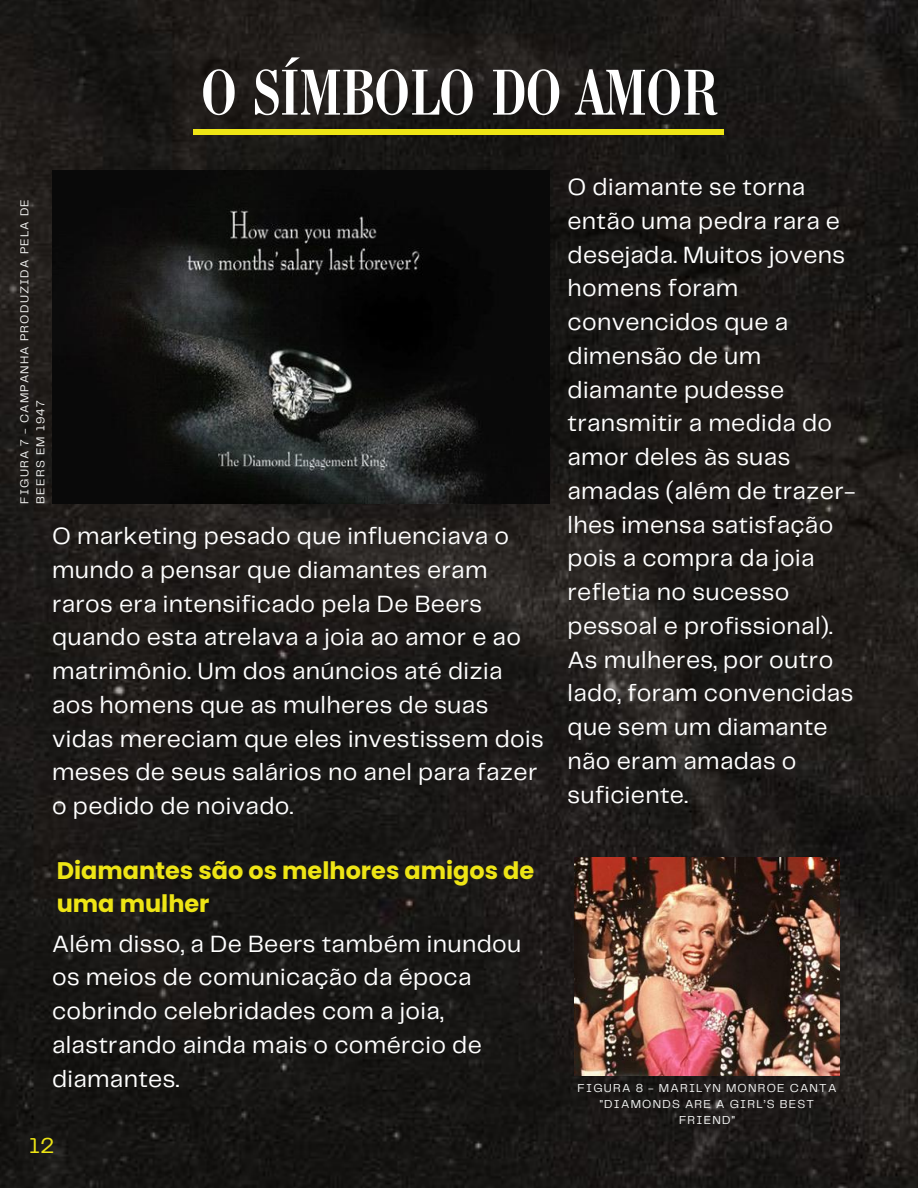
<style>
.page{position:relative;width:918px;height:1188px;background:#fff}
.page>*{position:absolute;margin:0;border:0;box-sizing:border-box;transform-origin:0 0}
.t1{font:condensed 68.4px "Bodoni";color:#fff}
.t2{font:24.45px/33.8px "Telegraf";letter-spacing:.015em;color:#fff}
.t3{font:700 24px/32.7px "Poppins";color:#eee515}
.t4{font:22.35px "Telegraf";color:#eee515}
.t5{font:12px/16px "Telegraf";letter-spacing:.1em;color:#f3f4f3}
</style>
<div class="page">
<img style="left:0;top:0;width:918px;height:1188px">
<div style="left:194px;top:129px;width:530px;height:6px;background:#eee515"></div>
<img style="left:52px;top:170px;width:497px;height:333px">
<img style="left:574px;top:858px;width:266px;height:218px">
<h1 class="t1" style="left:201px;top:50px;width:517px">O SÍMBOLO DO AMOR</h1>
<p class="t5" style="left:17px;top:504px;width:306px;rotate:-90deg">FIGURA 7 - CAMPANHA PRODUZIDA PELA DE<br>BEERS EM 1947</p>
<p class="t2" style="left:52px;top:520px;width:493px">O marketing pesado que influenciava o mundo a pensar que diamantes eram raros era intensificado pela De Beers quando esta atrelava a joia ao amor e ao matrimônio. Um dos anúncios até dizia aos homens que as mulheres de suas vidas mereciam que eles investissem dois meses de seus salários no anel para fazer o pedido de noivado.</p>
<p class="t3" style="left:57px;top:854px;width:479px">Diamantes são os melhores amigos de uma mulher</p>
<p class="t2" style="left:52px;top:928px;width:471px">Além disso, a De Beers também inundou os meios de comunicação da época cobrindo celebridades com a joia, alastrando ainda mais o comércio de diamantes.</p>
<p class="t4" style="left:29px;top:1136px;width:27px">12</p>
<p class="t2" style="left:568px;top:172px;width:290px">O diamante se torna então uma pedra rara e desejada. Muitos jovens homens foram convencidos que a dimensão de um diamante pudesse transmitir a medida do amor deles às suas amadas (além de trazer&shy;lhes imensa satisfação pois a compra da joia refletia no sucesso pessoal e profissional).<br>As mulheres, por outro lado, foram convencidas que sem um diamante não eram amadas o suficiente.</p>
<p class="t5" style="left:578px;top:1081px;width:260px;text-align:center">FIGURA 8 - MARILYN MONROE CANTA "DIAMONDS ARE A GIRL’S BEST<br>FRIEND"</p>
</div>
